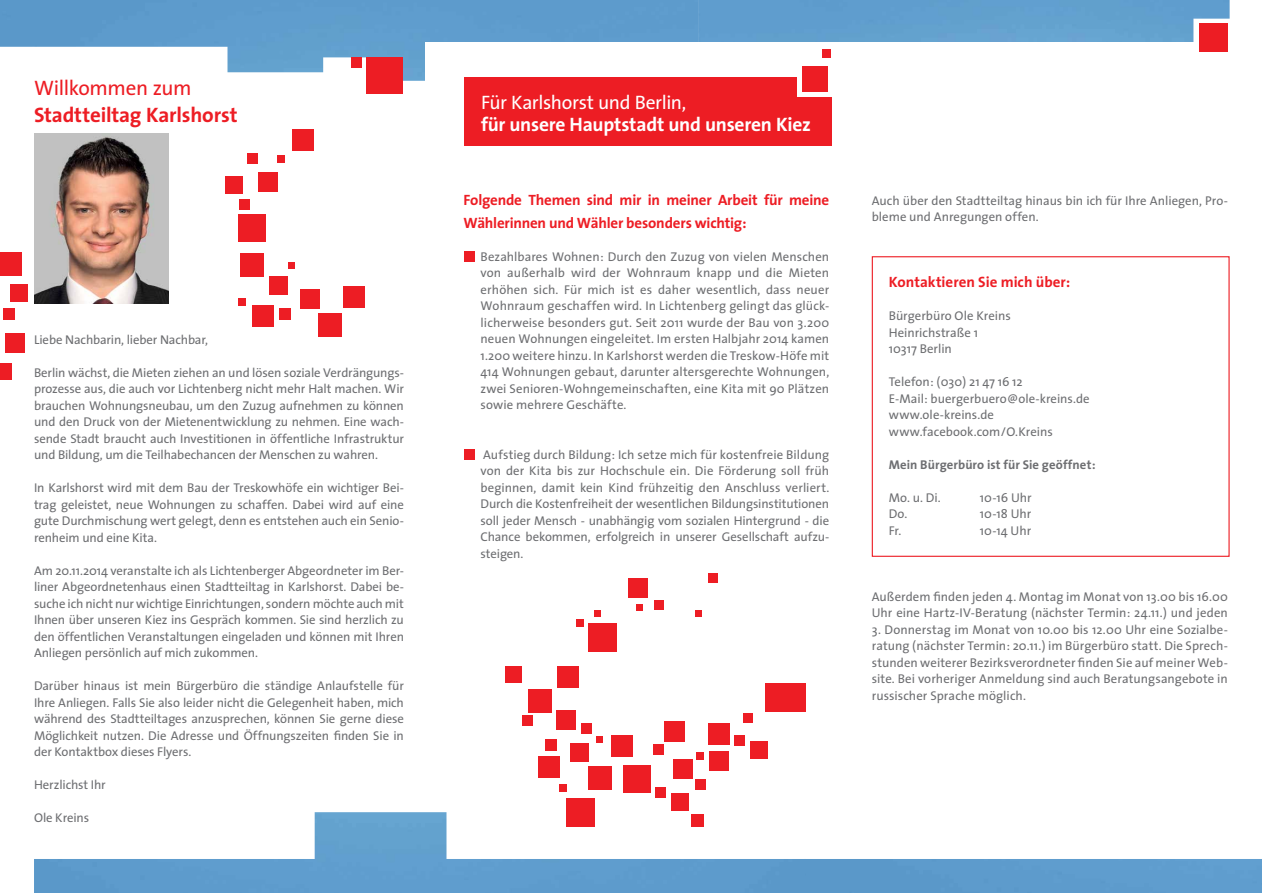
<style>
.page{position:relative;width:1263px;height:893px;background:#fff}
.page>*{position:absolute;margin:0;border:0;box-sizing:border-box;transform-origin:0 0}
.t1{font:700 21px "The Sans";letter-spacing:-.01em;color:#ed1d24}
.t2{font:21px "The Sans";letter-spacing:-.02em;color:#ed1d24}
.t3{font:700 19.5px "The Sans";letter-spacing:-.01em;color:#fff}
.t4{font:19.5px "The Sans";letter-spacing:-.02em;color:#fff}
.t5{font:700 15px/22.5px "The Sans";letter-spacing:-.01em;color:#ed1d24}
.t6{font:12.75px/16.5px "The Sans";color:#6d6e71;text-align:justify}
.t7{font:700 12.75px "The Sans";letter-spacing:.005em;color:#6d6e71}
</style>
<div class="page">
<img style="left:0;top:0;width:698px;height:81px">
<div style="left:698px;top:0;width:531px;height:42px;background:#619fce"></div>
<div style="left:806px;top:859px;width:456px;height:34px;background:#5d9bcc"></div>
<div style="left:425px;top:42px;width:772px;height:138px;background:#fff"></div>
<img style="left:34px;top:812px;width:772px;height:81px">
<div style="left:1199px;top:23px;width:29px;height:29px;background:#ed1d24"></div>
<div style="left:367px;top:58px;width:36px;height:36px;background:#ed1d24"></div>
<div style="left:5px;top:334px;width:19px;height:19px;background:#ed1d24"></div>
<div style="left:10px;top:285px;width:17px;height:17px;background:#ed1d24"></div>
<div style="left:4px;top:309px;width:11px;height:11px;background:#ed1d24"></div>
<div style="left:0;top:364px;width:12px;height:16px;background:#ed1d24"></div>
<div style="left:0;top:252px;width:21px;height:23px;background:#ed1d24"></div>
<div style="left:352px;top:58px;width:10px;height:10px;background:#ed1d24"></div>
<div style="left:343px;top:286px;width:22px;height:22px;background:#ed1d24"></div>
<div style="left:301px;top:289px;width:19px;height:20px;background:#ed1d24"></div>
<div style="left:269px;top:276px;width:18px;height:19px;background:#ed1d24"></div>
<div style="left:318px;top:313px;width:23px;height:23px;background:#ed1d24"></div>
<div style="left:253px;top:305px;width:21px;height:22px;background:#ed1d24"></div>
<div style="left:280px;top:308px;width:11px;height:11px;background:#ed1d24"></div>
<div style="left:238px;top:298px;width:8px;height:8px;background:#ed1d24"></div>
<div style="left:277px;top:155px;width:8px;height:8px;background:#ed1d24"></div>
<div style="left:241px;top:253px;width:23px;height:24px;background:#ed1d24"></div>
<div style="left:238px;top:214px;width:28px;height:28px;background:#ed1d24"></div>
<div style="left:226px;top:176px;width:17px;height:18px;background:#ed1d24"></div>
<div style="left:239px;top:199px;width:10px;height:11px;background:#ed1d24"></div>
<div style="left:258px;top:172px;width:19px;height:19px;background:#ed1d24"></div>
<div style="left:288px;top:262px;width:7px;height:7px;background:#ed1d24"></div>
<div style="left:292px;top:129px;width:21px;height:22px;background:#ed1d24"></div>
<div style="left:248px;top:154px;width:10px;height:10px;background:#ed1d24"></div>
<div style="left:628px;top:578px;width:19px;height:19px;background:#ed1d24"></div>
<div style="left:654px;top:600px;width:10px;height:10px;background:#ed1d24"></div>
<div style="left:708px;top:573px;width:10px;height:9px;background:#ed1d24"></div>
<div style="left:636px;top:604px;width:7px;height:7px;background:#ed1d24"></div>
<div style="left:594px;top:610px;width:7px;height:7px;background:#ed1d24"></div>
<div style="left:695px;top:610px;width:7px;height:7px;background:#ed1d24"></div>
<div style="left:505px;top:666px;width:16px;height:16px;background:#ed1d24"></div>
<div style="left:557px;top:666px;width:22px;height:22px;background:#ed1d24"></div>
<div style="left:611px;top:735px;width:21px;height:22px;background:#ed1d24"></div>
<div style="left:523px;top:715px;width:10px;height:10px;background:#ed1d24"></div>
<div style="left:556px;top:711px;width:19px;height:19px;background:#ed1d24"></div>
<div style="left:570px;top:743px;width:19px;height:19px;background:#ed1d24"></div>
<div style="left:529px;top:689px;width:23px;height:24px;background:#ed1d24"></div>
<div style="left:538px;top:756px;width:22px;height:22px;background:#ed1d24"></div>
<div style="left:743px;top:713px;width:9px;height:10px;background:#ed1d24"></div>
<div style="left:546px;top:739px;width:11px;height:12px;background:#ed1d24"></div>
<div style="left:765px;top:683px;width:40px;height:28px;background:#ed1d24"></div>
<div style="left:559px;top:784px;width:8px;height:8px;background:#ed1d24"></div>
<div style="left:709px;top:751px;width:19px;height:20px;background:#ed1d24"></div>
<div style="left:696px;top:752px;width:8px;height:8px;background:#ed1d24"></div>
<div style="left:576px;top:619px;width:8px;height:8px;background:#ed1d24"></div>
<div style="left:588px;top:766px;width:23px;height:24px;background:#ed1d24"></div>
<div style="left:623px;top:765px;width:28px;height:27px;background:#ed1d24"></div>
<div style="left:671px;top:794px;width:17px;height:17px;background:#ed1d24"></div>
<div style="left:750px;top:741px;width:17px;height:18px;background:#ed1d24"></div>
<div style="left:655px;top:787px;width:11px;height:11px;background:#ed1d24"></div>
<div style="left:734px;top:735px;width:10px;height:11px;background:#ed1d24"></div>
<div style="left:674px;top:760px;width:19px;height:19px;background:#ed1d24"></div>
<div style="left:596px;top:736px;width:7px;height:7px;background:#ed1d24"></div>
<div style="left:708px;top:723px;width:22px;height:22px;background:#ed1d24"></div>
<div style="left:695px;top:779px;width:10px;height:10px;background:#ed1d24"></div>
<div style="left:664px;top:721px;width:20px;height:21px;background:#ed1d24"></div>
<div style="left:567px;top:798px;width:28px;height:28px;background:#ed1d24"></div>
<div style="left:588px;top:623px;width:28px;height:29px;background:#ed1d24"></div>
<div style="left:692px;top:815px;width:12px;height:12px;background:#ed1d24"></div>
<div style="left:653px;top:744px;width:11px;height:10px;background:#ed1d24"></div>
<div style="left:582px;top:723px;width:10px;height:10px;background:#ed1d24"></div>
<img style="left:34px;top:134px;width:135px;height:169px">
<div style="left:872px;top:256px;width:357px;height:301px;border:1px solid #ed1d24"></div>
<div style="left:822px;top:49px;width:9px;height:9px;background:#ed1d24"></div>
<div style="left:464px;top:78px;width:368px;height:68px;background:#ed1d24"></div>
<div style="left:797px;top:71px;width:36px;height:26px;background:#fff"></div>
<div style="left:803px;top:66px;width:25px;height:26px;background:#ed1d24"></div>
<div style="left:465px;top:251px;width:10px;height:11px;background:#ed1d24"></div>
<div style="left:465px;top:449px;width:10px;height:11px;background:#ed1d24"></div>
<h1 class="t2" style="left:34px;top:71px;width:159px">Willkommen zum</h1>
<h1 class="t1" style="left:34px;top:98px;width:205px">Stadtteiltag Karlshorst</h1>
<p class="t6" style="left:34px;top:331px;width:176px">Liebe Nachbarin, lieber Nachbar,</p>
<p class="t6" style="left:34px;top:364px;width:371px">Berlin wächst, die Mieten ziehen an und lösen soziale Verdrängungs&shy;prozesse aus, die auch vor Lichtenberg nicht mehr Halt machen. Wir brauchen Wohnungsneubau, um den Zuzug aufnehmen zu können und den Druck von der Mietenentwicklung zu nehmen. Eine wach&shy;sende Stadt braucht auch Investitionen in öffentliche Infrastruktur und Bildung, um die Teilhabechancen der Menschen zu wahren.</p>
<p class="t6" style="left:34px;top:479px;width:371px">In Karlshorst wird mit dem Bau der Treskowhöfe ein wichtiger Bei&shy;trag geleistet, neue Wohnungen zu schaffen. Dabei wird auf eine gute Durchmischung wert gelegt, denn es entstehen auch ein Senio&shy;renheim und eine Kita.</p>
<p class="t6" style="left:34px;top:562px;width:371px">Am 20.11.2014 veranstalte ich als Lichtenberger Abgeordneter im Ber&shy;liner Abgeordnetenhaus einen Stadtteiltag in Karlshorst. Dabei be&shy;suche ich nicht nur wichtige Einrichtungen, sondern möchte auch mit Ihnen über unseren Kiez ins Gespräch kommen. Sie sind herzlich zu den öffentlichen Veranstaltungen eingeladen und können mit Ihren Anliegen persönlich auf mich zukommen.</p>
<p class="t6" style="left:34px;top:677px;width:371px">Darüber hinaus ist mein Bürgerbüro die ständige Anlaufstelle für Ihre Anliegen. Falls Sie also leider nicht die Gelegenheit haben, mich während des Stadtteiltages anzusprechen, können Sie gerne diese Möglichkeit nutzen. Die Adresse und Öffnungszeiten finden Sie in der Kontaktbox dieses Flyers.</p>
<p class="t6" style="left:34px;top:776px;width:73px">Herzlichst Ihr</p>
<p class="t6" style="left:34px;top:809px;width:57px">Ole Kreins</p>
<h2 class="t4" style="left:481px;top:86px;width:207px">Für Karlshorst und Berlin,</h2>
<h2 class="t3" style="left:481px;top:109px;width:331px">für unsere Hauptstadt und unseren Kiez</h2>
<p class="t5" style="left:463px;top:189px;width:367px">Folgende Themen sind mir in meiner Arbeit für meine<br>Wählerinnen und Wähler besonders wichtig:</p>
<p class="t6" style="left:480px;top:248px;width:350px">Bezahlbares Wohnen: Durch den Zuzug von vielen Menschen von außerhalb wird der Wohnraum knapp und die Mieten erhöhen sich. Für mich ist es daher wesentlich, dass neuer Wohnraum geschaffen wird. In Lichtenberg gelingt das glück&shy;licherweise besonders gut. Seit 2011 wurde der Bau von 3.200 neuen Wohnungen eingeleitet. Im ersten Halbjahr 2014 kamen 1.200 weitere hinzu. In Karlshorst werden die Treskow-Höfe mit 414 Wohnungen gebaut, darunter altersgerechte Wohnungen, zwei Senioren-Wohngemeinschaften, eine Kita mit 90 Plätzen sowie mehrere Geschäfte.</p>
<p class="t6" style="left:480px;top:446px;width:350px">Aufstieg durch Bildung: Ich setze mich für kostenfreie Bildung von der Kita bis zur Hochschule ein. Die Förderung soll früh beginnen, damit kein Kind frühzeitig den Anschluss verliert.<br>Durch die Kostenfreiheit der wesentlichen Bildungsinstitutionen soll jeder Mensch - unabhängig vom sozialen Hintergrund - die Chance bekommen, erfolgreich in unserer Gesellschaft aufzu&shy;steigen.</p>
<p class="t6" style="left:872px;top:192px;width:358px">Auch über den Stadtteiltag hinaus bin ich für Ihre Anliegen, Pro&shy;bleme und Anregungen offen.</p>
<p class="t5" style="left:889px;top:270px;width:183px">Kontaktieren Sie mich über:</p>
<p class="t6" style="left:889px;top:307px;width:124px;text-align:left">Bürgerbüro Ole Kreins<br>Heinrichstraße 1<br>10317 Berlin</p>
<p class="t6" style="left:889px;top:373px;width:202px;text-align:left">Telefon: (030) 21 47 16 12<br>E-Mail: buergerbuero@ole-kreins.de www.ole-kreins.de www.facebook.com/O.Kreins</p>
<p class="t7" style="left:889px;top:454px;width:208px">Mein Bürgerbüro ist für Sie geöffnet:</p>
<p class="t6" style="left:889px;top:489px;width:54px">Mo. u. Di.</p>
<p class="t6" style="left:980px;top:489px;width:53px">10-16 Uhr</p>
<p class="t6" style="left:889px;top:505px;width:20px">Do.</p>
<p class="t6" style="left:980px;top:505px;width:53px">10-18 Uhr</p>
<p class="t6" style="left:889px;top:522px;width:14px">Fr.</p>
<p class="t6" style="left:980px;top:522px;width:53px">10-14 Uhr</p>
<p class="t6" style="left:872px;top:588px;width:358px">Außerdem finden jeden 4. Montag im Monat von 13.00 bis 16.00<br>Uhr eine Hartz-IV-Beratung (nächster Termin: 24.11.) und jeden</p>
<p class="t6" style="left:872px;top:621px;width:358px">3. Donnerstag im Monat von 10.00 bis 12.00 Uhr eine Sozialbe&shy;ratung (nächster Termin: 20.11.) im Bürgerbüro statt. Die Sprech&shy;stunden weiterer Bezirksverordneter finden Sie auf meiner Web&shy;site. Bei vorheriger Anmeldung sind auch Beratungsangebote in russischer Sprache möglich.</p>
</div>
